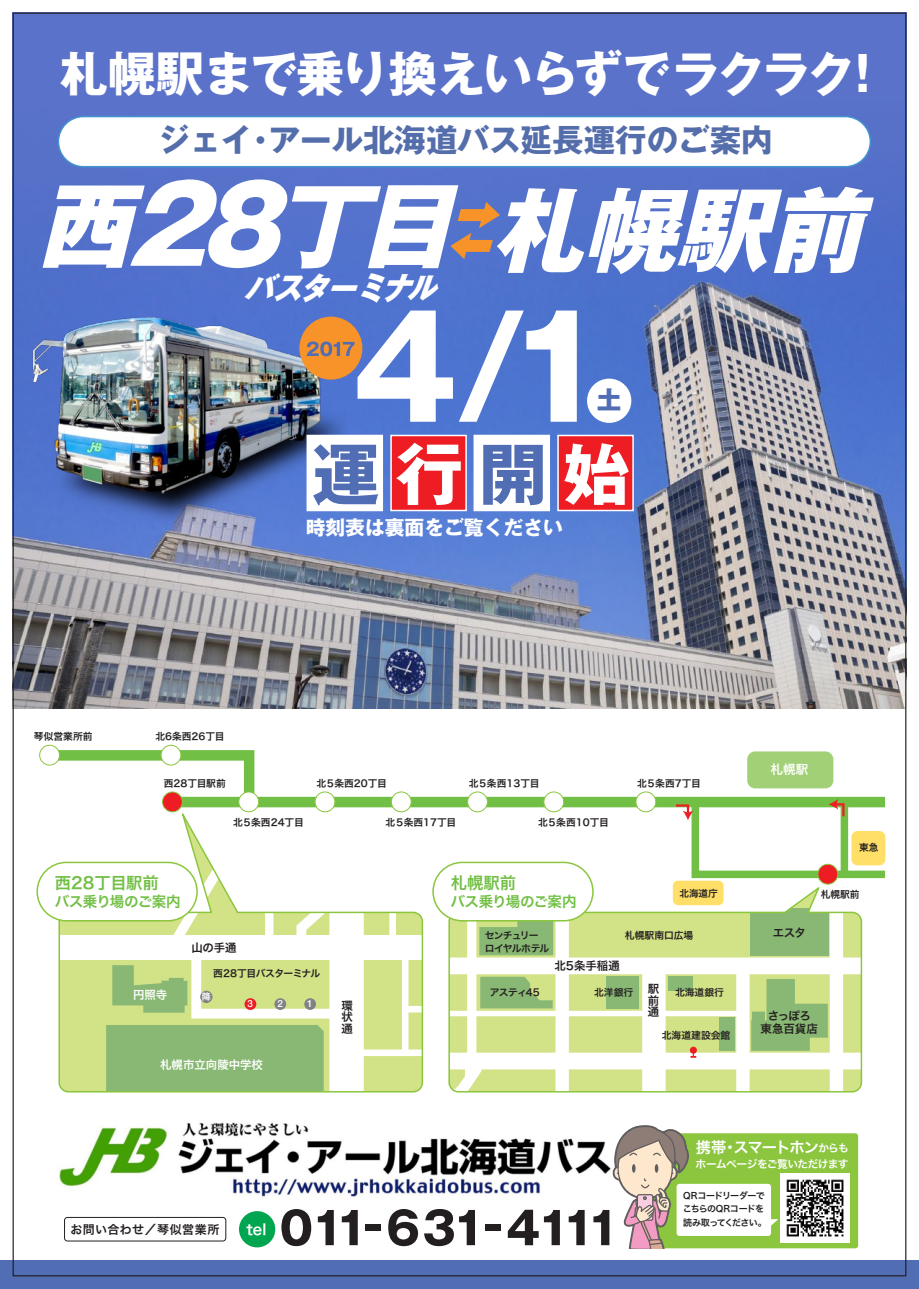
<style>
.page{position:relative;width:919px;height:1289px;background:#fff}
.page>*{position:absolute;margin:0;border:0;box-sizing:border-box;transform-origin:0 0}
.t1{font:italic 92.25px "Gothic MB101 hea";color:#fff}
.t2{font:700 48.3px "Gothic MB101";letter-spacing:-.05em;color:#fff}
.t3{font:700 31.5px "Gothic MB101";color:#546dab}
.t4{font:italic 31.35px "Gothic MB101 hea";color:#fff;scale:.91 1}
.t5{font:24.6px "Gothic MB101 hea";color:#516db4}
.t6{font:700 19.8px "Gothic MB101";color:#fff}
.t7{font:16.35px "Hira Kaku Pro W6";color:#71bf44}
.t8{font:15.3px "Hira Kaku Pro W6";letter-spacing:-.075em;color:#fff}
.t9{font:14.85px "Hira Kaku Pro W6";color:#fff}
.t10{font:14.55px "Hira Kaku Pro W6";letter-spacing:-.04em;color:#71bf44}
.t11{font:12.6px "Hira Kaku Pro W6";color:#fff}
.t12{font:12px "Hira Kaku Pro W6";letter-spacing:.04em;color:#231f20}
.t13{font:11.4px/11.4px "Hira Kaku Pro W6";color:#231f20;text-align:justify}
.t14{font:11.4px "Hira Kaku Pro W6";color:#fff}
.t15{font:10.65px "Hira Kaku Pro W6";letter-spacing:-.05em;color:#fff}
.t16{font:9.75px "Hira Kaku Pro W6";color:#231f20}
.t17{font:9.75px/13px "Hira Kaku Pro W6";letter-spacing:-.085em;color:#231f20}
.t18{font:9.75px "Hira Kaku Pro W6";letter-spacing:-.05em;color:#231f20}
.t19{font:9.75px "Hira Kaku Pro W6";letter-spacing:-.02em;color:#231f20}
.t20{font:500 9.75px "Helvetica Neue";color:#fff}
.t21{font:9.6px "Hira Kaku Pro W6";color:#231f20}
.t22{font:9px/13.5px "Hira Kaku Pro W6";letter-spacing:-.065em;color:#231f20}
.t23{font:9px "Hira Kaku Pro W6";color:#fff}
.s1{font-size:10.65px}
</style>
<div class="page">
<div style="left:0;top:1260px;width:918px;height:28px;background:#516db4"></div>
<img style="left:13px;top:13px;width:893px;height:1263px">
<svg style="left:673px;top:796px;width:219px;height:85px"></svg>
<h2 class="t2" style="left:59px;top:39px;width:812px">札幌駅まで乗り換えいらずでラクラク!</h2>
<h3 class="t3" style="left:158px;top:118px;width:616px">ジェイ・アール北海道バス延長運行のご案内</h3>
<h3 class="t4" style="left:243px;top:265px;width:227px">バスターミナル</h3>
<h1 class="t1" style="left:491px;top:162px;width:399px">札幌駅前</h1>
<h3 class="t5" style="left:596px;top:381px;width:26px">土</h3>
<h3 class="t6" style="left:305px;top:513px;width:259px">時刻表は裏面をご覧ください</h3>
<p class="t16" style="left:34px;top:727px;width:60px">琴似営業所前</p>
<p class="t16" style="left:155px;top:727px;width:71px">北6条西26丁目</p>
<p class="t16" style="left:164px;top:775px;width:63px">西28丁目駅前</p>
<p class="t16" style="left:233px;top:813px;width:72px">北５条西24丁目</p>
<p class="t16" style="left:316px;top:775px;width:72px">北５条西20丁目</p>
<p class="t16" style="left:385px;top:813px;width:72px">北５条西17丁目</p>
<p class="t16" style="left:469px;top:775px;width:72px">北５条西13丁目</p>
<p class="t16" style="left:538px;top:813px;width:72px">北５条西10丁目</p>
<p class="t19" style="left:637px;top:775px;width:65px">北５条西7丁目</p>
<h3 class="t7" style="left:55px;top:867px;width:105px">西28丁目駅前</h3>
<h3 class="t10" style="left:55px;top:888px;width:128px">バス乗り場のご案内</h3>
<p class="t13" style="left:191px;top:941px;width:47px">山の手通</p>
<h3 class="t7" style="left:451px;top:867px;width:67px">札幌駅前</h3>
<h3 class="t10" style="left:450px;top:888px;width:128px">バス乗り場のご案内</h3>
<p class="t17" style="left:484px;top:928px;width:66px">センチュリーロイヤルホテル</p>
<p class="t21" style="left:679px;top:884px;width:40px">北海道庁</p>
<p class="t16" style="left:625px;top:926px;width:70px">札幌駅南口広場</p>
<p class="t14" style="left:133px;top:984px;width:36px">円照寺</p>
<p class="t18" style="left:213px;top:964px;width:108px">西28丁目バスターミナル</p>
<p class="t20" style="left:247px;top:996px;width:7px">3</p>
<p class="t20" style="left:277px;top:996px;width:7px">2</p>
<p class="t20" style="left:307px;top:996px;width:7px">1</p>
<p class="t23" style="left:202px;top:988px;width:10px">降</p>
<p class="t14" style="left:160px;top:1054px;width:104px">札幌市立向陵中学校</p>
<p class="t13" style="left:341px;top:999px;width:13px">環状通</p>
<p class="t13" style="left:554px;top:959px;width:67px">北5条手稲通</p>
<p class="t16" style="left:489px;top:983px;width:52px">アスティ45</p>
<p class="t16" style="left:594px;top:983px;width:41px">北洋銀行</p>
<p class="t13" style="left:648px;top:982px;width:13px">駅前通</p>
<p class="t16" style="left:675px;top:983px;width:51px">北海道銀行</p>
<p class="t16" style="left:661px;top:1026px;width:70px">北海道建設会館</p>
<p class="t11" style="left:770px;top:758px;width:39px">札幌駅</p>
<p class="t13" style="left:772px;top:927px;width:34px">エスタ</p>
<p class="t21" style="left:859px;top:839px;width:21px">東急</p>
<p class="t16" style="left:820px;top:885px;width:41px">札幌駅前</p>
<p class="t13" style="left:767px;top:1009px;width:45px">さっぽろ</p>
<p class="t13" style="left:760px;top:1022px;width:59px">東急百貨店</p>
<p class="t12" style="left:70px;top:1218px;width:151px">お問い合わせ／琴似営業所</p>
<h3 class="t9" style="left:246px;top:1215px;width:21px">tel</h3>
<h3 class="t8" style="left:695px;top:1133px;width:154px">携帯・スマートホン<span class="s1">からも</span></h3>
<p class="t15" style="left:695px;top:1153px;width:154px">ホームページをご覧いただけます</p>
<p class="t22" style="left:682px;top:1188px;width:85px">QRコードリーダーでこちらのQRコードを読み取ってください。</p>
</div>
